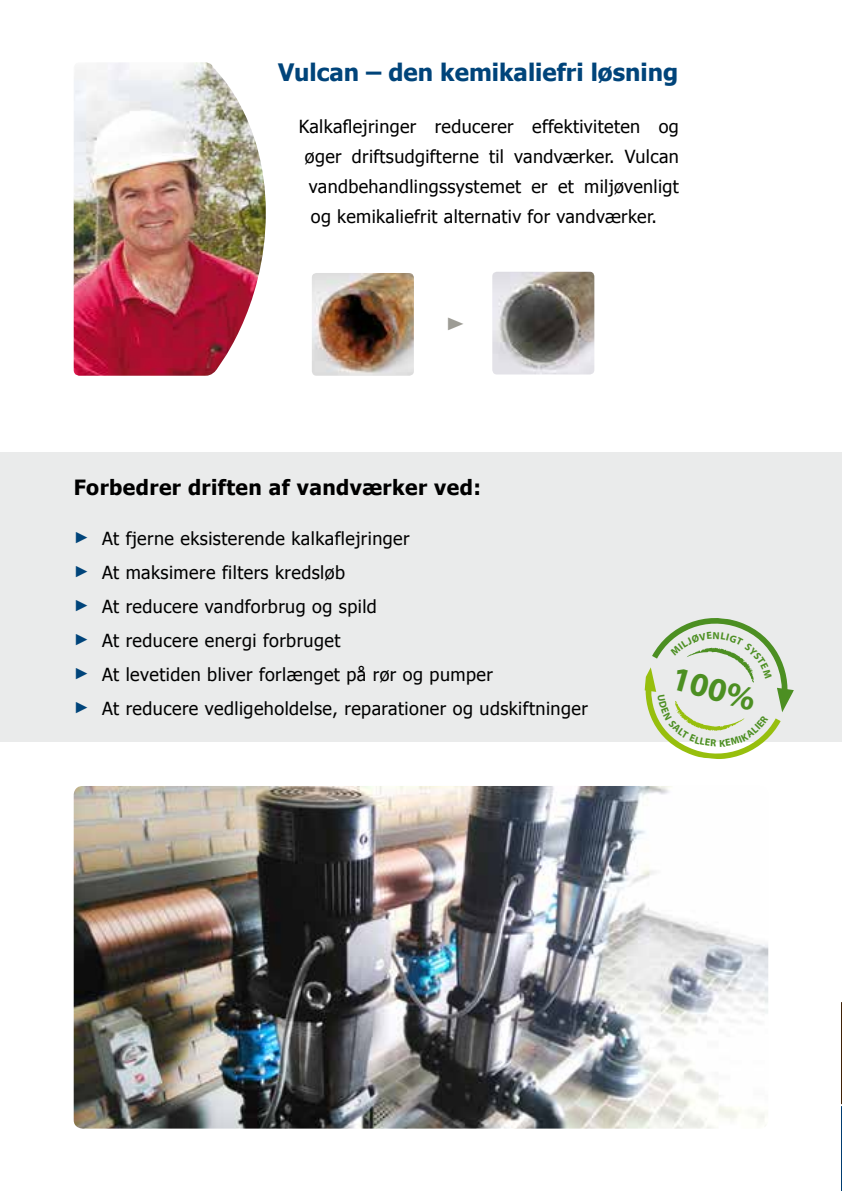
<style>
.page{position:relative;width:842px;height:1191px;background:#fff}
.page>*{position:absolute;margin:0;border:0;box-sizing:border-box;transform-origin:0 0}
.t1{font:700 33.8px "Myriad Pro";color:#4c8f22}
.t2{font:700 24px "Tahoma";color:#00447a}
.t3{font:700 21px "Tahoma";letter-spacing:.02em;color:#000}
.t4{font:18px/34px "Tahoma";letter-spacing:.02em;color:#000}
.t5{font:700 18px "Arial";color:#9d9c95;scale:1.2 1}
.s1{font-family:"Arial";font-size:16px;color:#00447a}
</style>
<div class="page">
<div style="left:0;top:452px;width:842px;height:289px;background:#eaebeb"></div>
<img style="left:492px;top:272px;width:102px;height:102px">
<img style="left:312px;top:273px;width:102px;height:103px">
<img style="left:74px;top:62px;width:192px;height:314px">
<img style="left:74px;top:786px;width:694px;height:342px">
<svg style="left:841px;top:1098px;width:1px;height:14px"></svg>
<svg style="left:643px;top:618px;width:151px;height:141px"></svg>
<h2 class="t2" style="left:278px;top:55px;width:402px">Vulcan – den kemikaliefri løsning</h2>
<p class="t4" style="left:299px;top:110px;width:381px;line-height:30px;text-align:center">Kalkaflejringer reducerer effektiviteten og øger driftsudgifterne til vandværker. Vulcan vandbehandlingssystemet er et miljøvenligt og kemikaliefrit alternativ for vandværker.</p>
<p class="t5" style="left:445px;top:311px;width:19px">►</p>
<p class="t3" style="left:74px;top:472px;width:409px">Forbedrer driften af vandværker ved:</p>
<p class="t4" style="left:74px;top:520px;width:516px"><span class="s1">►</span> At fjerne eksisterende kalkaflejringer<br><span class="s1">►</span> At maksimere filters kredsløb<br><span class="s1">►</span> At reducere vandforbrug og spild<br><span class="s1">►</span> At reducere energi forbruget<br><span class="s1">►</span> At levetiden bliver forlænget på rør og pumper<br><span class="s1">►</span> At reducere vedligeholdelse, reparationer og udskiftninger</p>
<h1 class="t1" style="left:679px;top:655px;width:87px;rotate:16deg">100%</h1>
</div>
